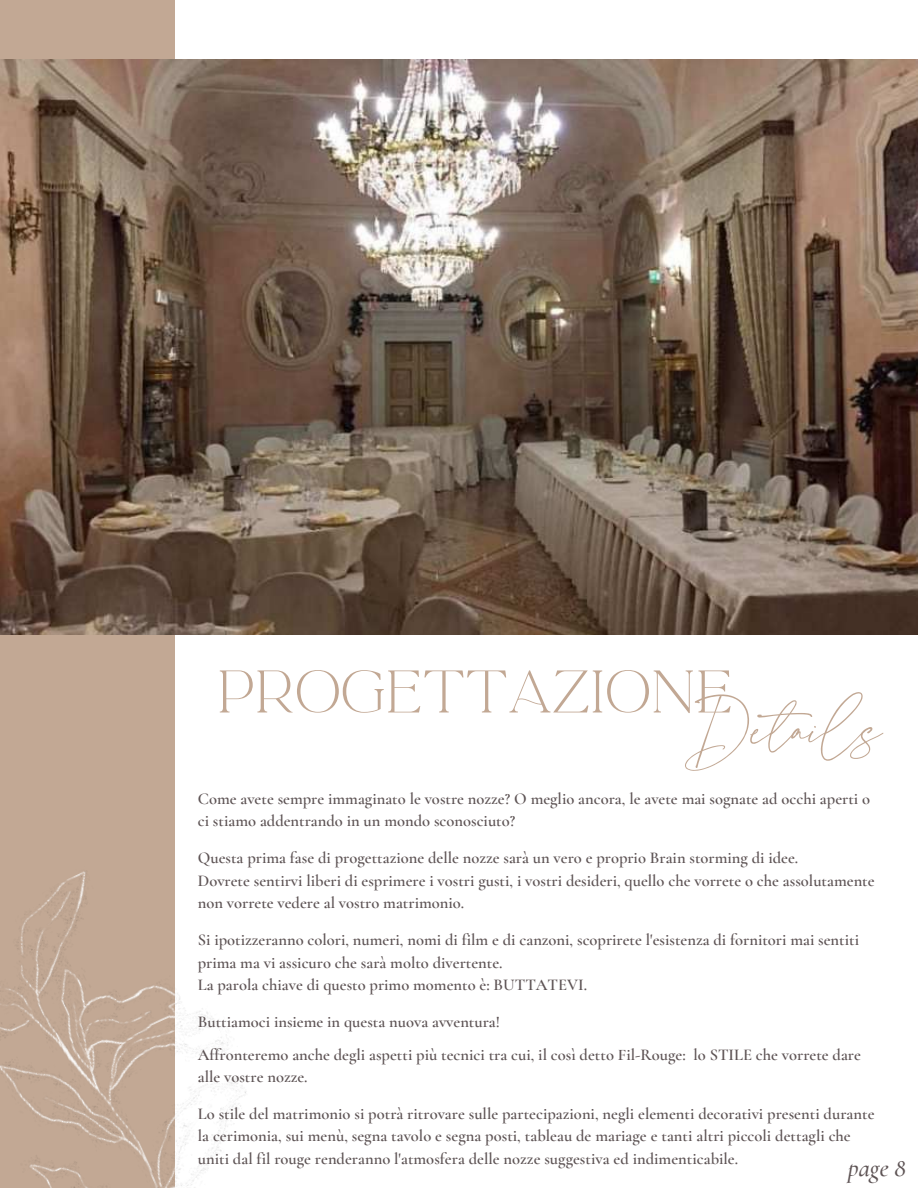
<style>
.page{position:relative;width:918px;height:1188px;background:#fff}
.page>*{position:absolute;margin:0;border:0;box-sizing:border-box;transform-origin:0 0}
.t1{font:84px "La Luxes Script";color:#c2a894}
.t2{font:52.5px "La Luxes Serif";color:#c2a894}
.t3{font:italic 500 25.65px "Cormorant Garamond";color:#5d5354}
.t4{font:600 16.5px/22.5px "Cormorant Garamond";color:#5d5354}
</style>
<div class="page">
<div style="left:0;top:0;width:174px;height:1188px;background:#c2a894"></div>
<img style="left:0;top:828px;width:246px;height:360px">
<img style="left:0;top:60px;width:918px;height:574px">
<h2 class="t2" style="left:217px;top:657px;width:517px">PROGETTAZIONE</h2>
<h1 class="t1" style="left:689px;top:679px;width:195px">Details</h1>
<p class="t4" style="left:198px;top:787px;width:674px">Come avete sempre immaginato le vostre nozze? O meglio ancora, le avete mai sognate ad occhi aperti o ci stiamo addentrando in un mondo sconosciuto?</p>
<p class="t4" style="left:198px;top:847px;width:678px">Questa prima fase di progettazione delle nozze sarà un vero e proprio Brain storming di idee.<br>Dovrete sentirvi liberi di esprimere i vostri gusti, i vostri desideri, quello che vorrete o che assolutamente non vorrete vedere al vostro matrimonio.</p>
<p class="t4" style="left:198px;top:929px;width:663px">Si ipotizzeranno colori, numeri, nomi di film e di canzoni, scoprirete l'esistenza di fornitori mai sentiti prima ma vi assicuro che sarà molto divertente.<br>La parola chiave di questo primo momento è: BUTTATEVI.</p>
<p class="t4" style="left:198px;top:1005px;width:665px;line-height:32.5px">Buttiamoci insieme in questa nuova avventura!<br>Affronteremo anche degli aspetti più tecnici tra cui, il così detto Fil-Rouge: lo STILE che vorrete dare</p>
<p class="t4" style="left:198px;top:1065px;width:111px">alle vostre nozze.</p>
<p class="t4" style="left:198px;top:1102px;width:678px">Lo stile del matrimonio si potrà ritrovare sulle partecipazioni, negli elementi decorativi presenti durante la cerimonia, sui menù, segna tavolo e segna posti, tableau de mariage e tanti altri piccoli dettagli che uniti dal fil rouge renderanno l'atmosfera delle nozze suggestiva ed indimenticabile.</p>
<h3 class="t3" style="left:848px;top:1153px;width:59px">page 8</h3>
</div>
